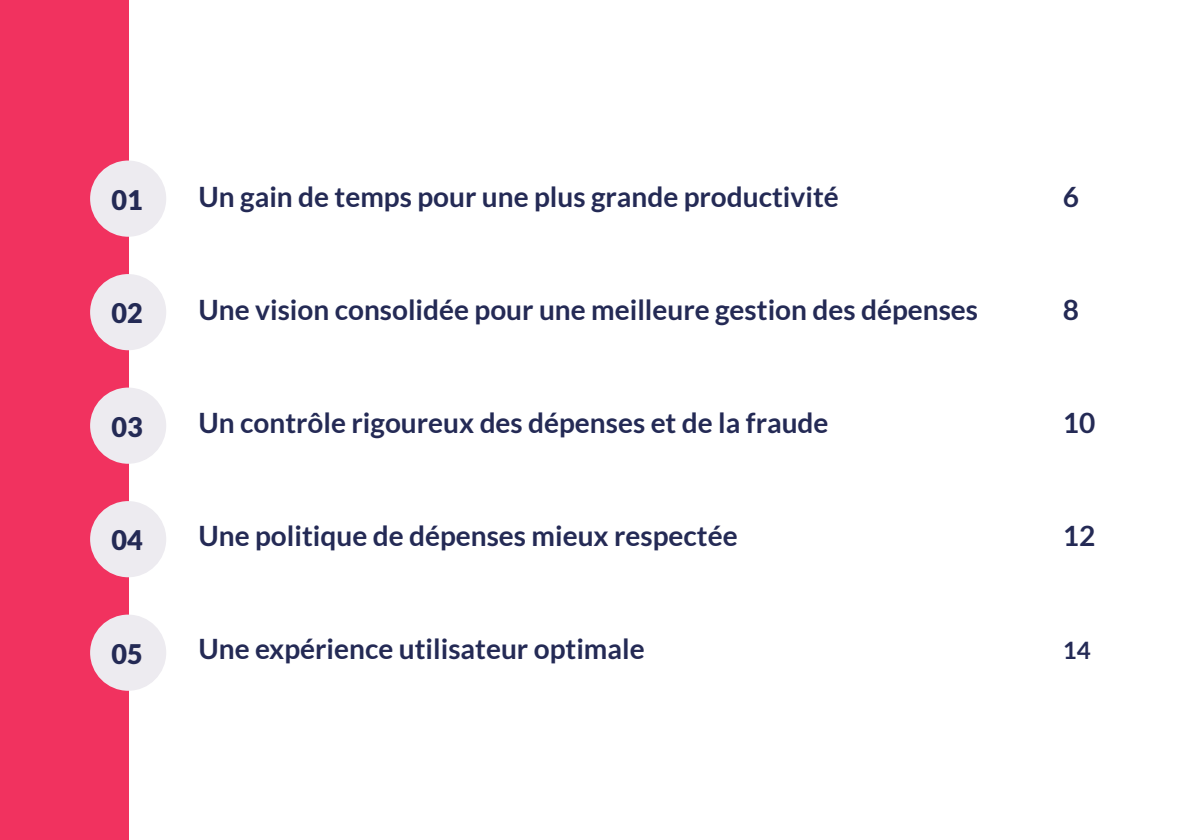
<style>
.page{position:relative;width:1191px;height:840px;background:#fff}
.page>*{position:absolute;margin:0;border:0;box-sizing:border-box;transform-origin:0 0}
.t1{font:700 28px "Lato";color:#242a55}
.t2{font:900 27px "Lato";color:#242a55}
.t3{font:700 24px "Lato";color:#242a55}
</style>
<div class="page">
<div style="left:0;top:0;width:128px;height:839px;background:#f1325f"></div>
<div style="left:90px;top:160px;width:76px;height:76px;background:#edebf0;border-radius:50%"></div>
<div style="left:90px;top:274px;width:76px;height:76px;background:#edebf0;border-radius:50%"></div>
<div style="left:90px;top:387px;width:76px;height:76px;background:#edebf0;border-radius:50%"></div>
<div style="left:90px;top:501px;width:76px;height:76px;background:#edebf0;border-radius:50%"></div>
<div style="left:90px;top:614px;width:76px;height:76px;background:#edebf0;border-radius:50%"></div>
<p class="t2" style="left:111px;top:183px;width:33px">01</p>
<p class="t1" style="left:198px;top:179px;width:642px">Un gain de temps pour une plus grande productivité</p>
<p class="t1" style="left:1062px;top:179px;width:18px">6</p>
<p class="t2" style="left:111px;top:296px;width:33px">02</p>
<p class="t1" style="left:198px;top:292px;width:781px">Une vision consolidée pour une meilleure gestion des dépenses</p>
<p class="t1" style="left:1062px;top:292px;width:18px">8</p>
<p class="t2" style="left:111px;top:409px;width:33px">03</p>
<p class="t1" style="left:198px;top:405px;width:631px">Un contrôle rigoureux des dépenses et de la fraude</p>
<p class="t1" style="left:1062px;top:405px;width:34px">10</p>
<p class="t2" style="left:111px;top:523px;width:33px">04</p>
<p class="t1" style="left:198px;top:518px;width:540px">Une politique de dépenses mieux respectée</p>
<p class="t1" style="left:1062px;top:518px;width:34px">12</p>
<p class="t2" style="left:111px;top:636px;width:33px">05</p>
<p class="t1" style="left:198px;top:631px;width:448px">Une expérience utilisateur optimale</p>
<p class="t3" style="left:1062px;top:635px;width:29px">14</p>
</div>
